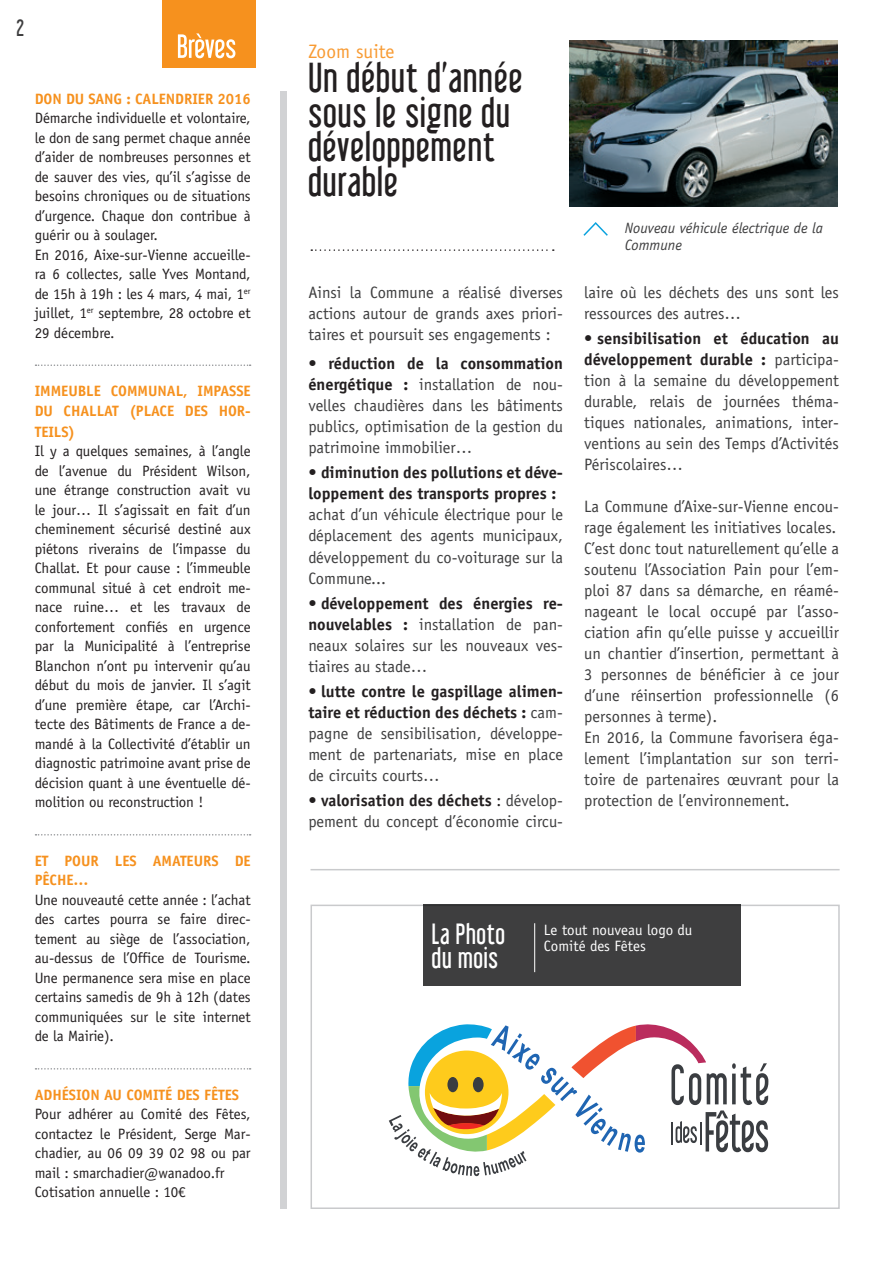
<style>
.page{position:relative;width:893px;height:1263px;background:#fff}
.page>*{position:absolute;margin:0;border:0;box-sizing:border-box;transform-origin:0 0}
.t1{font:37.5px/34.5px "Libel Suit";letter-spacing:.03em;color:#231f20}
.t2{font:26.25px/23.5px "Libel Suit";letter-spacing:.03em;color:#fff}
.t3{font:21px "Libel Suit";color:#3e3e3f}
.t4{font:19.5px "Officina Sans Std";color:#f89b33}
.t5{font:16.5px/21px "Officina Sans Std";color:#3e3e3f;text-align:justify}
.t6{font:700 16.5px/21px "Officina Sans Std";color:#231f20}
.t7{font:15px/19.5px "Officina Sans Std";letter-spacing:-.005em;color:#231f20}
.t8{font:700 15px/19.5px "Officina Sans Std";letter-spacing:-.005em;color:#f6911e}
.t9{font:italic 15px/16.5px "Officina Sans";color:#3e3e3f}
.t10{font:15px/16.5px "Officina Sans Std";color:#fff}
.s1{color:#231f20}
.s2{font-weight:700;color:#231f20}
</style>
<div class="page">
<div style="left:162px;top:0;width:94px;height:68px;background:#f6911e"></div>
<svg style="left:178px;top:33px;width:57px;height:25px"></svg>
<div style="left:281px;top:91px;width:6px;height:1118px;background:#d1d2d4"></div>
<div style="left:310px;top:905px;width:530px;height:304px;background:#fff;border:2px solid #c9cacc"></div>
<hr style="left:310px;top:869px;width:530px;height:1px;background:#c9cacc">
<div style="left:423px;top:905px;width:317px;height:81px;background:#3e3e3f"></div>
<hr style="left:534px;top:923px;width:1px;height:49px;background:#fff">
<svg style="left:36px;top:364px;width:215px;height:2px"></svg>
<svg style="left:36px;top:834px;width:215px;height:1px"></svg>
<svg style="left:36px;top:1068px;width:215px;height:1px"></svg>
<svg style="left:311px;top:249px;width:243px;height:2px"></svg>
<img style="left:569px;top:40px;width:269px;height:167px">
<svg style="left:583px;top:222px;width:25px;height:14px"></svg>
<svg style="left:389px;top:1024px;width:379px;height:152px"></svg>
<p class="t3" style="left:16px;top:15px;width:9px">2</p>
<p class="t8" style="left:35px;top:89px;width:217px">DON DU SANG : CALENDRIER 2016</p>
<p class="t7" style="left:35px;top:108px;width:217px">Démarche individuelle et volontaire, le don de sang permet chaque année d’aider de nombreuses personnes et de sauver des vies, qu’il s’agisse de besoins chroniques ou de situations d’urgence. Chaque don contribue à guérir ou à soulager.<br>En 2016, Aixe-sur-Vienne accueille&shy;ra 6 collectes, salle Yves Montand, de 15h à 19h : les 4 mars, 4 mai, 1<sup>er </sup>juillet, 1<sup>er</sup> septembre, 28 octobre et<br>29 décembre.</p>
<p class="t8" style="left:35px;top:381px;width:217px">IMMEUBLE COMMUNAL, IMPASSE<br>DU CHALLAT (PLACE DES HOR-</p>
<p class="t8" style="left:35px;top:422px;width:42px">TEILS)</p>
<p class="t7" style="left:35px;top:441px;width:217px;text-align:justify">Il y a quelques semaines, à l’angle de l’avenue du Président Wilson, une étrange construction avait vu le jour… Il s’agissait en fait d’un cheminement sécurisé destiné aux piétons riverains de l’impasse du Challat. Et pour cause : l’immeuble communal situé à cet endroit me&shy;nace ruine… et les travaux de confortement confiés en urgence par la Municipalité à l’entreprise Blanchon n’ont pu intervenir qu’au début du mois de janvier. Il s’agit d’une première étape, car l’Archi&shy;tecte des Bâtiments de France a de&shy;mandé à la Collectivité d’établir un diagnostic patrimoine avant prise de décision quant à une éventuelle dé&shy;molition ou reconstruction !</p>
<p class="t8" style="left:35px;top:851px;width:217px">ET POUR LES AMATEURS DE<br>PÊCHE…</p>
<p class="t7" style="left:35px;top:890px;width:217px;text-align:justify">Une nouveauté cette année : l’achat des cartes pourra se faire direc&shy;tement au siège de l’association, au-dessus de l’Office de Tourisme.<br>Une permanence sera mise en place certains samedis de 9h à 12h (dates communiquées sur le site internet de la Mairie).</p>
<p class="t8" style="left:35px;top:1085px;width:206px">ADHÉSION AU COMITÉ DES FÊTES</p>
<p class="t7" style="left:35px;top:1104px;width:217px">Pour adhérer au Comité des Fêtes, contactez le Président, Serge Mar&shy;chadier, au 06 09 39 02 98 ou par mail : smarchadier@wanadoo.fr<br>Cotisation annuelle : 10€</p>
<p class="t4" style="left:308px;top:40px;width:88px">Zoom suite</p>
<h1 class="t1" style="left:308px;top:60px;width:215px">Un début d’année sous le signe du développement durable</h1>
<p class="t5" style="left:308px;top:282px;width:256px">Ainsi la Commune a réalisé diverses actions autour de grands axes priori&shy;taires et poursuit ses engagements :</p>
<p class="t5" style="left:308px;top:353px;width:256px"><span class="s1">•</span> <span class="s2">réduction de la consommation énergétique :</span> installation de nou&shy;velles chaudières dans les bâtiments publics, optimisation de la gestion du patrimoine immobilier…</p>
<p class="t6" style="left:308px;top:462px;width:256px">• diminution des pollutions et déve&shy;loppement des transports propres :</p>
<p class="t5" style="left:308px;top:504px;width:256px">achat d’un véhicule électrique pour le déplacement des agents municipaux, développement du co-voiturage sur la Commune...</p>
<p class="t5" style="left:308px;top:593px;width:256px"><span class="s2">• développement des énergies re&shy;nouvelables :</span> installation de pan&shy;neaux solaires sur les nouveaux ves&shy;tiaires au stade…</p>
<p class="t5" style="left:308px;top:681px;width:256px"><span class="s2">• lutte contre le gaspillage alimen&shy;taire et réduction des déchets :</span> cam&shy;pagne de sensibilisation, développe&shy;ment de partenariats, mise en place de circuits courts…</p>
<p class="t5" style="left:308px;top:790px;width:256px"><span class="s2">• valorisation des déchets</span> <span class="s1">:</span> dévelop&shy;pement du concept d’économie circu-</p>
<p class="t9" style="left:625px;top:220px;width:200px">Nouveau véhicule électrique de la<br>Commune</p>
<p class="t5" style="left:584px;top:282px;width:256px">laire où les déchets des uns sont les ressources des autres…</p>
<p class="t5" style="left:584px;top:328px;width:256px"><span class="s2">• sensibilisation et éducation au développement durable :</span> participa&shy;tion à la semaine du développement durable, relais de journées théma&shy;tiques nationales, animations, inter&shy;ventions au sein des Temps d’Activités Périscolaires…</p>
<p class="t5" style="left:584px;top:496px;width:256px;text-align:left">La Commune d’Aixe-sur-Vienne encou&shy;rage également les initiatives locales.<br>C’est donc tout naturellement qu’elle a soutenu l’Association Pain pour l’em&shy;ploi 87 dans sa démarche, en réamé&shy;nageant le local occupé par l’asso&shy;ciation afin qu’elle puisse y accueillir un chantier d’insertion, permettant à 3 personnes de bénéficier à ce jour d’une réinsertion professionnelle (6 personnes à terme).<br>En 2016, la Commune favorisera éga&shy;lement l’implantation sur son terri&shy;toire de partenaires œuvrant pour la protection de l’environnement.</p>
<h2 class="t2" style="left:432px;top:922px;width:75px">La Photo du mois</h2>
<p class="t10" style="left:544px;top:921px;width:150px">Le tout nouveau logo du<br>Comité des Fêtes</p>
</div>
